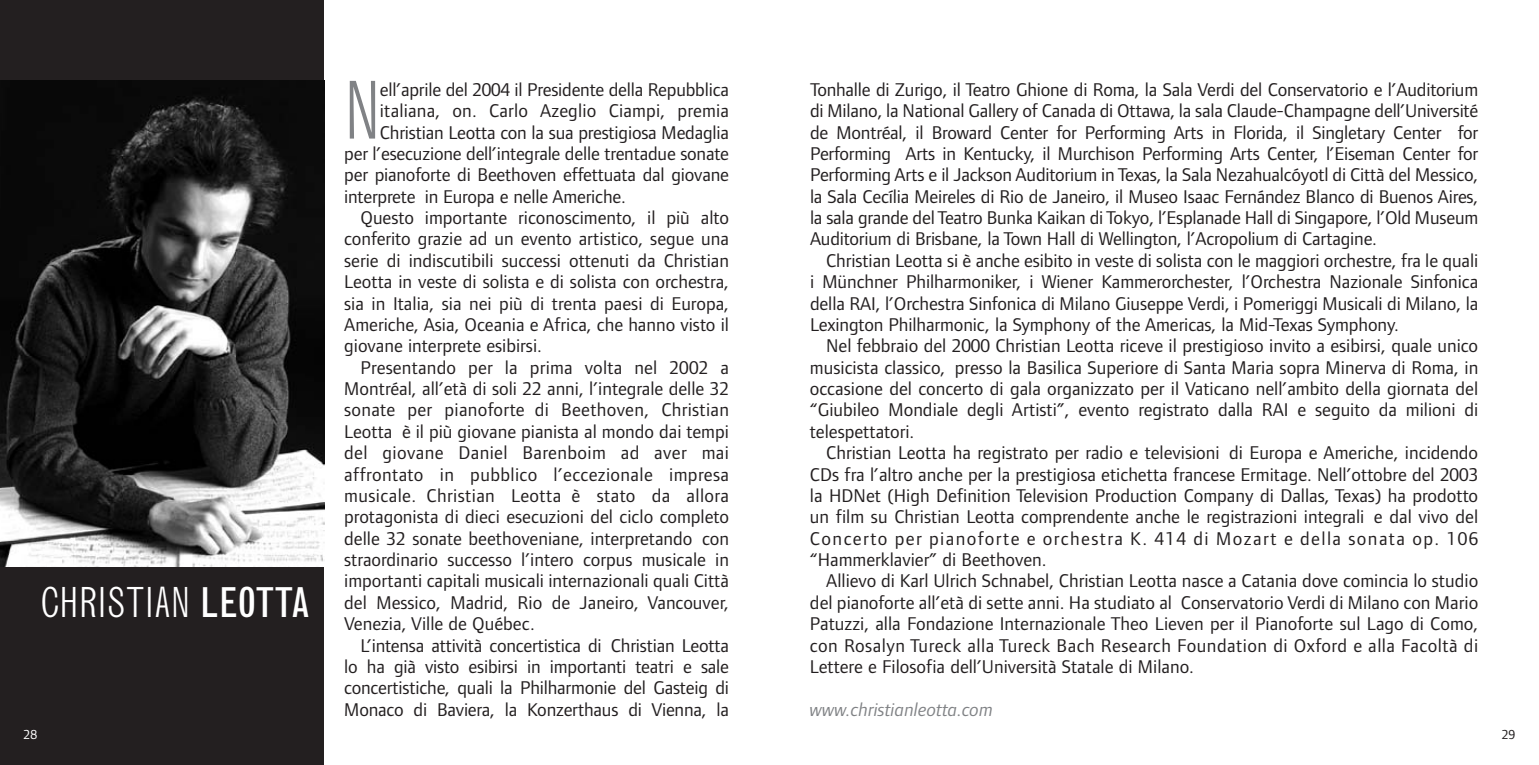
<style>
.page{position:relative;width:1539px;height:765px;background:#fff}
.page>*{position:absolute;margin:0;border:0;box-sizing:border-box;transform-origin:0 0}
.t1{font:300 condensed 77.85px "Grotesque";color:#808285}
.t2{font:300 condensed 40.5px "Grotesque";color:#fff}
.t3{font:19.12px/21.4px "Foundry Form Sans";color:#231f20;text-align:justify}
.t4{font:19.12px "Foundry Form Sans";letter-spacing:.02em;color:#231f20}
.t5{font:italic 19.12px "Foundry Form Sans";color:#808285}
.t6{font:13.5px "Foundry Form Sans";color:#fff}
.t7{font:13.5px "Foundry Form Sans";color:#231f20}
.s1{font-weight:400}
</style>
<div class="page">
<div style="left:0;top:0;width:324px;height:765px;background:#231f20"></div>
<img style="left:0;top:81px;width:324px;height:486px">
<h2 class="t2" style="left:41px;top:587px;width:271px">CHRISTIAN <span class="s1">LEOTTA</span></h2>
<h1 class="t1" style="left:344px;top:81px;width:38px">N</h1>
<p class="t3" style="left:380px;top:80px;width:351px">ell’aprile del 2004 il Presidente della Repubblica</p>
<p class="t3" style="left:380px;top:101px;width:351px">italiana, on. Carlo Azeglio Ciampi, premia</p>
<p class="t3" style="left:380px;top:123px;width:351px">Christian Leotta con la sua prestigiosa Medaglia</p>
<p class="t3" style="left:344px;top:144px;width:386px">per l’esecuzione dell’integrale delle trentadue sonate</p>
<p class="t3" style="left:344px;top:166px;width:386px">per pianoforte di Beethoven effettuata dal giovane</p>
<p class="t3" style="left:344px;top:187px;width:283px">interprete in Europa e nelle Americhe.</p>
<p class="t3" style="left:360px;top:208px;width:370px">Questo importante riconoscimento, il più alto</p>
<p class="t3" style="left:344px;top:230px;width:386px">conferito grazie ad un evento artistico, segue una</p>
<p class="t3" style="left:344px;top:251px;width:386px">serie di indiscutibili successi ottenuti da Christian</p>
<p class="t3" style="left:344px;top:272px;width:386px">Leotta in veste di solista e di solista con orchestra,</p>
<p class="t3" style="left:344px;top:294px;width:386px">sia in Italia, sia nei più di trenta paesi di Europa,</p>
<p class="t3" style="left:344px;top:315px;width:386px">Americhe, Asia, Oceania e Africa, che hanno visto il</p>
<p class="t3" style="left:344px;top:337px;width:199px">giovane interprete esibirsi.</p>
<p class="t3" style="left:360px;top:358px;width:370px">Presentando per la prima volta nel 2002 a</p>
<p class="t3" style="left:344px;top:379px;width:386px">Montréal, all’età di soli 22 anni, l’integrale delle 32</p>
<p class="t3" style="left:344px;top:401px;width:386px">sonate per pianoforte di Beethoven, Christian</p>
<p class="t3" style="left:344px;top:422px;width:386px">Leotta è il più giovane pianista al mondo dai tempi</p>
<p class="t4" style="left:344px;top:446px;width:386px">del giovane Daniel Barenboim ad aver mai</p>
<p class="t4" style="left:344px;top:467px;width:386px">affrontato in pubblico l’eccezionale impresa</p>
<p class="t4" style="left:344px;top:488px;width:386px">musicale. Christian Leotta è stato da allora</p>
<p class="t3" style="left:344px;top:508px;width:386px">protagonista di dieci esecuzioni del ciclo completo</p>
<p class="t3" style="left:344px;top:529px;width:386px">delle 32 sonate beethoveniane, interpretando con</p>
<p class="t3" style="left:344px;top:550px;width:386px">straordinario successo l’intero corpus musicale in</p>
<p class="t3" style="left:344px;top:572px;width:386px">importanti capitali musicali internazionali quali Città</p>
<p class="t3" style="left:344px;top:593px;width:386px">del Messico, Madrid, Rio de Janeiro, Vancouver,</p>
<p class="t3" style="left:344px;top:614px;width:192px">Venezia, Ville de Québec.</p>
<p class="t3" style="left:360px;top:636px;width:370px">L’intensa attività concertistica di Christian Leotta</p>
<p class="t3" style="left:344px;top:657px;width:386px">lo ha già visto esibirsi in importanti teatri e sale</p>
<p class="t3" style="left:344px;top:679px;width:386px">concertistiche, quali la Philharmonie del Gasteig di</p>
<p class="t3" style="left:344px;top:700px;width:386px">Monaco di Baviera, la Konzerthaus di Vienna, la</p>
<p class="t3" style="left:810px;top:80px;width:670px">Tonhalle di Zurigo, il Teatro Ghione di Roma, la Sala Verdi del Conservatorio e l’Auditorium di Milano, la National Gallery of Canada di Ottawa, la sala Claude-Champagne dell’Université de Montréal, il Broward Center for Performing Arts in Florida, il Singletary Center for Performing Arts in Kentucky, il Murchison Performing Arts Center, l’Eiseman Center for Performing Arts e il Jackson Auditorium in Texas, la Sala Nezahualcóyotl di Città del Messico, la Sala Cecília Meireles di Rio de Janeiro, il Museo Isaac Fernández Blanco di Buenos Aires, la sala grande del Teatro Bunka Kaikan di Tokyo, l’Esplanade Hall di Singapore, l’Old Museum Auditorium di Brisbane, la Town Hall di Wellington, l’Acropolium di Cartagine.</p>
<p class="t3" style="left:810px;top:251px;width:670px;text-indent:16px">Christian Leotta si è anche esibito in veste di solista con le maggiori orchestre, fra le quali i Münchner Philharmoniker, i Wiener Kammerorchester, l’Orchestra Nazionale Sinfonica della RAI, l’Orchestra Sinfonica di Milano Giuseppe Verdi, i Pomeriggi Musicali di Milano, la Lexington Philharmonic, la Symphony of the Americas, la Mid-Texas Symphony.</p>
<p class="t3" style="left:810px;top:337px;width:670px;text-indent:16px">Nel febbraio del 2000 Christian Leotta riceve il prestigioso invito a esibirsi, quale unico musicista classico, presso la Basilica Superiore di Santa Maria sopra Minerva di Roma, in occasione del concerto di gala organizzato per il Vaticano nell’ambito della giornata del “Giubileo Mondiale degli Artisti”, evento registrato dalla RAI e seguito da milioni di telespettatori.</p>
<p class="t3" style="left:810px;top:443px;width:670px;text-indent:16px">Christian Leotta ha registrato per radio e televisioni di Europa e Americhe, incidendo CDs fra l’altro anche per la prestigiosa etichetta francese Ermitage. Nell’ottobre del 2003 la HDNet (High Definition Television Production Company di Dallas, Texas) ha prodotto un film su Christian Leotta comprendente anche le registrazioni integrali e dal vivo del Concerto per pianoforte e orchestra K. 414 di Mozart e della sonata op. 106 “Hammerklavier” di Beethoven.</p>
<p class="t3" style="left:810px;top:572px;width:670px;text-indent:16px">Allievo di Karl Ulrich Schnabel, Christian Leotta nasce a Catania dove comincia lo studio del pianoforte all’età di sette anni. Ha studiato al Conservatorio Verdi di Milano con Mario Patuzzi, alla Fondazione Internazionale Theo Lieven per il Pianoforte sul Lago di Como, con Rosalyn Tureck alla Tureck Bach Research Foundation di Oxford e alla Facoltà di Lettere e Filosofia dell’Università Statale di Milano.</p>
<p class="t5" style="left:810px;top:702px;width:184px">www.christianleotta.com</p>
<p class="t6" style="left:24px;top:730px;width:15px">28</p>
<p class="t7" style="left:1502px;top:730px;width:15px">29</p>
</div>
